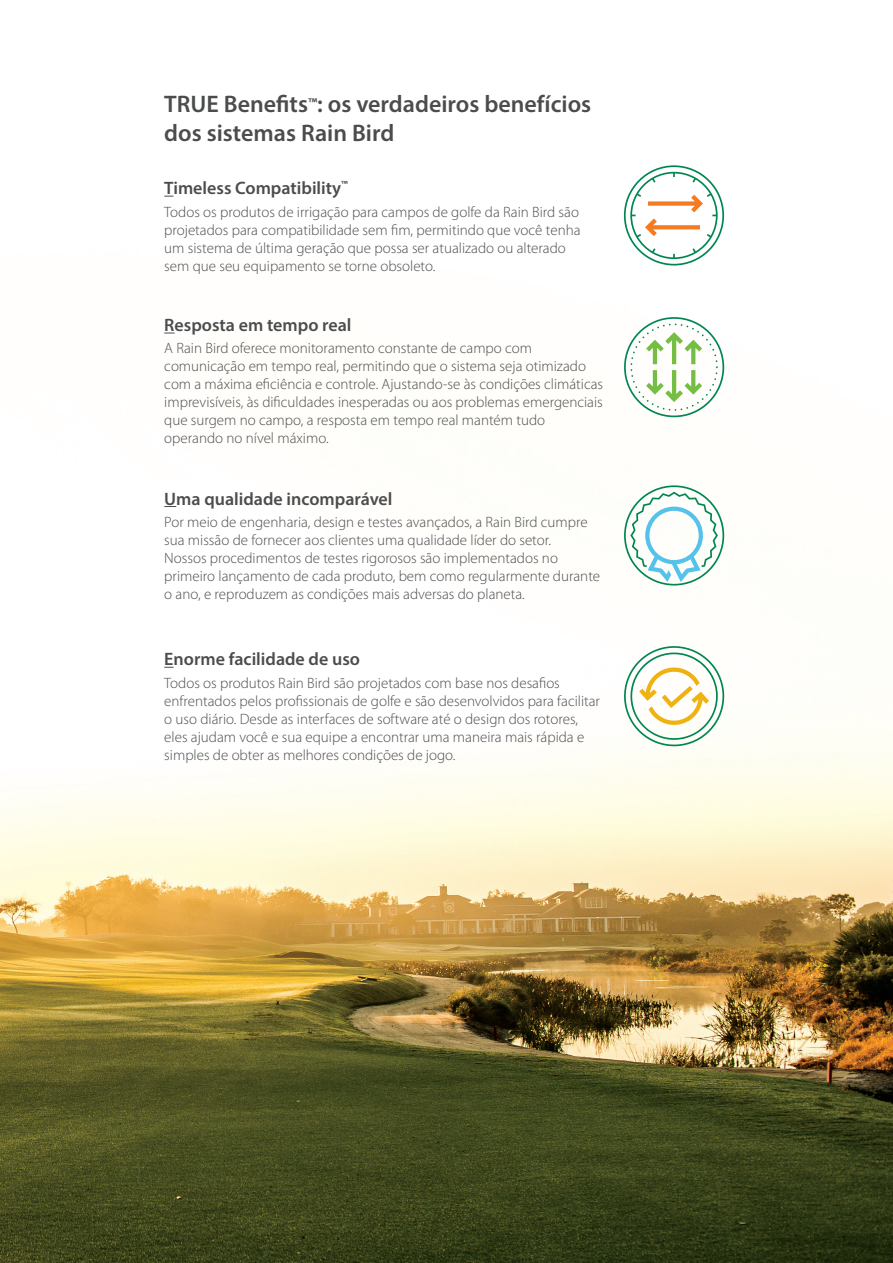
<style>
.page{position:relative;width:893px;height:1263px;background:#fff}
.page>*{position:absolute;margin:0;border:0;box-sizing:border-box;transform-origin:0 0}
.Body_Subhead_Rev{font:600 24px/29.1px "Myriad Pro";color:#4b4c4d}
.Subhead{font:600 18px "Myriad Pro";color:#4b4c4d}
.Intro_Body{font:300 15px/18px "Myriad Pro";color:#4b4c4d}
</style>
<div class="page">
<img style="left:0;top:195px;width:893px;height:1068px">
<svg style="left:624px;top:165px;width:100px;height:100px"></svg>
<svg style="left:624px;top:317px;width:100px;height:100px"></svg>
<svg style="left:164px;top:506px;width:12px;height:1px"></svg>
<svg style="left:624px;top:485px;width:100px;height:100px"></svg>
<svg style="left:624px;top:646px;width:100px;height:100px"></svg>
<p class="Body_Subhead_Rev" style="left:164px;top:88px;width:428px">TRUE Benefits<sup>™</sup>: os verdadeiros benefícios dos sistemas Rain Bird</p>
<p class="Subhead" style="left:164px;top:177px;width:185px">Timeless Compatibility<sup>™</sup></p>
<p class="Intro_Body" style="left:164px;top:202px;width:418px">Todos os produtos de irrigação para campos de golfe da Rain Bird são projetados para compatibilidade sem fim, permitindo que você tenha um sistema de última geração que possa ser atualizado ou alterado sem que seu equipamento se torne obsoleto.</p>
<p class="Subhead" style="left:164px;top:314px;width:189px">Resposta em tempo real</p>
<p class="Intro_Body" style="left:164px;top:339px;width:440px">A Rain Bird oferece monitoramento constante de campo com comunicação em tempo real, permitindo que o sistema seja otimizado com a máxima eficiência e controle. Ajustando-se às condições climáticas imprevisíveis, às dificuldades inesperadas ou aos problemas emergenciais que surgem no campo, a resposta em tempo real mantém tudo operando no nível máximo.</p>
<p class="Subhead" style="left:164px;top:487px;width:230px">Uma qualidade incomparável</p>
<p class="Intro_Body" style="left:164px;top:513px;width:437px">Por meio de engenharia, design e testes avançados, a Rain Bird cumpre sua missão de fornecer aos clientes uma qualidade líder do setor.<br>Nossos procedimentos de testes rigorosos são implementados no primeiro lançamento de cada produto, bem como regularmente durante o ano, e reproduzem as condições mais adversas do planeta.</p>
<p class="Subhead" style="left:164px;top:648px;width:197px">Enorme facilidade de uso</p>
<p class="Intro_Body" style="left:164px;top:673px;width:437px">Todos os produtos Rain Bird são projetados com base nos desafios enfrentados pelos profissionais de golfe e são desenvolvidos para facilitar o uso diário. Desde as interfaces de software até o design dos rotores, eles ajudam você e sua equipe a encontrar uma maneira mais rápida e simples de obter as melhores condições de jogo.</p>
</div>
